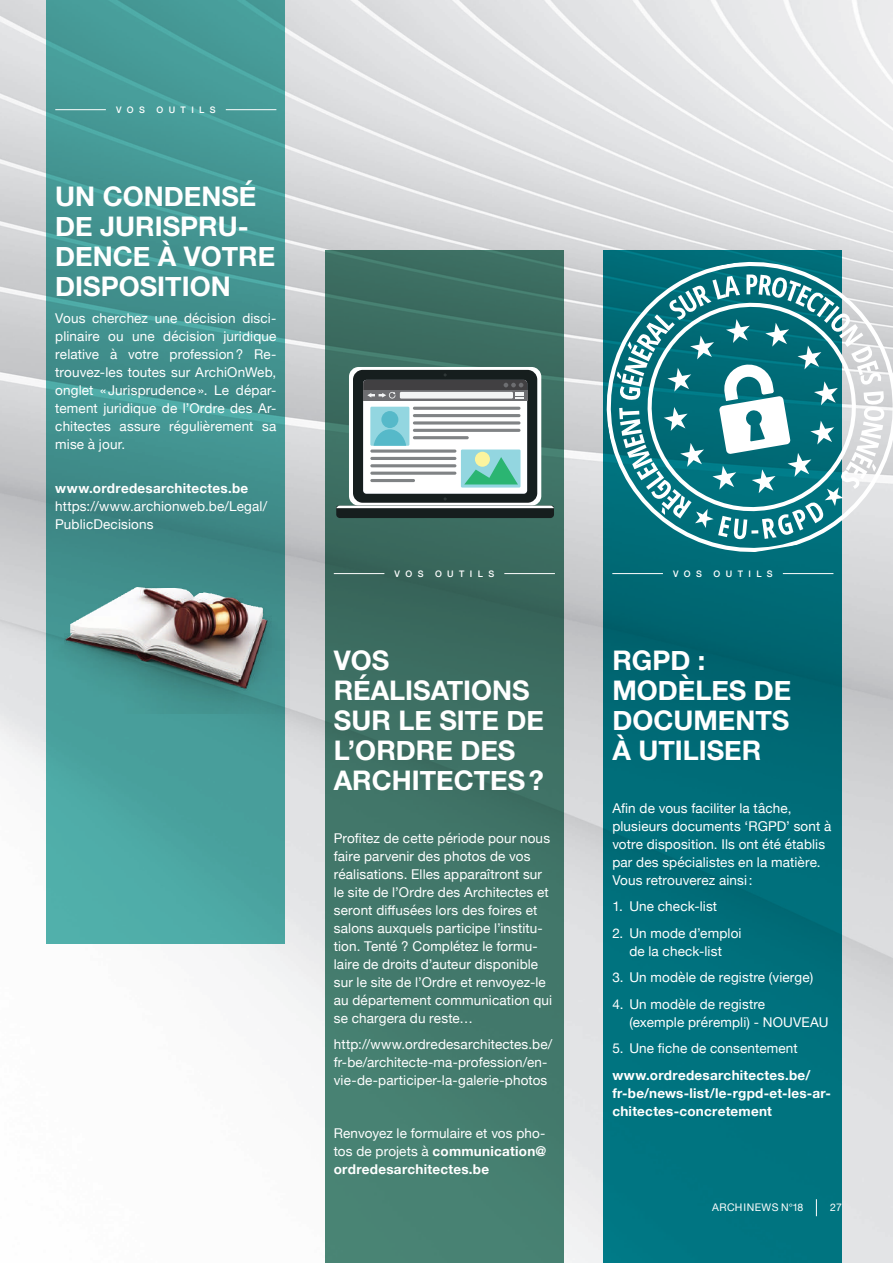
<style>
.page{position:relative;width:893px;height:1263px;background:#fff}
.page>*{position:absolute;margin:0;border:0;box-sizing:border-box;transform-origin:0 0}
.t1{font:700 27px/30px "Helvetica Neue";color:#fff}
.t2{font:13.5px/18px "Helvetica Neue";letter-spacing:.01em;color:#fff}
.t3{font:700 13.5px/18px "Helvetica Neue";letter-spacing:.02em;color:#fff}
.t4{font:10.5px "Helvetica Neue";letter-spacing:.04em;color:#fff}
.t5{font:500 9px "Helvetica Neue";letter-spacing:.6em;color:#fff}
.s1{font-weight:700}
</style>
<div class="page">
<img style="left:0;top:0;width:893px;height:1263px">
<div style="left:604px;top:250px;width:238px;height:1013px;background:#006f7b"></div>
<div style="left:325px;top:250px;width:238px;height:1013px;background:linear-gradient(to bottom,#3a695e,#467f71)"></div>
<svg style="left:47px;top:0;width:238px;height:943px;background:#459996"></svg>
<hr style="left:334px;top:573px;width:50px;height:1px;background:#fff">
<hr style="left:504px;top:573px;width:51px;height:1px;background:#fff">
<hr style="left:55px;top:109px;width:51px;height:1px;background:#fff">
<hr style="left:226px;top:109px;width:50px;height:1px;background:#fff">
<hr style="left:612px;top:573px;width:51px;height:1px;background:#fff">
<hr style="left:783px;top:573px;width:50px;height:1px;background:#fff">
<svg style="left:600px;top:255px;width:293px;height:304px"></svg>
<img style="left:47px;top:552px;width:243px;height:162px">
<img style="left:66px;top:587px;width:201px;height:101px">
<svg style="left:816px;top:1199px;width:1px;height:17px"></svg>
<svg style="left:349px;top:367px;width:192px;height:139px"></svg>
<div style="left:353px;top:370px;width:184px;height:133px;background:#161e1e;border-radius:10px"></div>
<svg style="left:336px;top:506px;width:218px;height:12px"></svg>
<div style="left:363px;top:380px;width:164px;height:114px;background:#fff;border-radius:3px"></div>
<div style="left:363px;top:390px;width:164px;height:10px;background:#6d6e71"></div>
<svg style="left:363px;top:373px;width:164px;height:26px"></svg>
<hr style="left:413px;top:407px;width:107px;height:3px;background:#808385;border-radius:2px">
<hr style="left:413px;top:414px;width:107px;height:3px;background:#808385;border-radius:2px">
<hr style="left:413px;top:421px;width:107px;height:3px;background:#808385;border-radius:2px">
<hr style="left:413px;top:429px;width:107px;height:3px;background:#808385;border-radius:2px">
<hr style="left:413px;top:436px;width:56px;height:3px;background:#808385;border-radius:2px">
<svg style="left:370px;top:449px;width:86px;height:4px"></svg>
<hr style="left:370px;top:457px;width:86px;height:3px;background:#808385;border-radius:2px">
<hr style="left:370px;top:464px;width:86px;height:3px;background:#808385;border-radius:2px">
<hr style="left:370px;top:472px;width:86px;height:3px;background:#808385;border-radius:2px">
<hr style="left:370px;top:479px;width:45px;height:3px;background:#808385;border-radius:2px">
<div style="left:370px;top:407px;width:39px;height:39px;background:#93d6e0"></div>
<svg style="left:374px;top:429px;width:32px;height:17px"></svg>
<div style="left:381px;top:411px;width:17px;height:17px;background:#56b9c9;border-radius:50%"></div>
<div style="left:461px;top:449px;width:59px;height:39px;background:#93d6e0"></div>
<svg style="left:465px;top:457px;width:53px;height:27px"></svg>
<div style="left:475px;top:452px;width:15px;height:15px;background:#fbf49e;border-radius:50%"></div>
<p class="t5" style="left:116px;top:103px;width:30px">VOS</p>
<p class="t5" style="left:156px;top:103px;width:61px">OUTILS</p>
<h1 class="t1" style="left:55px;top:182px;width:68px">Un condens</h1>
<h1 class="t1" style="left:239px;top:182px;width:19px">é</h1>
<h1 class="t1" style="left:55px;top:212px;width:97px">de jurispr</h1>
<h1 class="t1" style="left:218px;top:212px;width:32px">u-</h1>
<h1 class="t1" style="left:55px;top:242px;width:20px">dence</h1>
<h1 class="t1" style="left:158px;top:242px;width:99px">à votre</h1>
<h1 class="t1" style="left:55px;top:272px;width:17px">disposi</h1>
<h1 class="t1" style="left:165px;top:272px;width:33px">tion</h1>
<p class="t2" style="left:55px;top:310px;width:223px;text-align:justify">Vous cherchez une décision disci&shy;plinaire ou une décision juridique relative à votre profession? Re&shy;trouvez-les toutes sur ArchiOnWeb, onglet «Jurisprudence». Le dépar&shy;tement juridique de l’Ordre des Ar&shy;chitectes assure régulièrement sa mise à jour.</p>
<p class="t3" style="left:55px;top:480px;width:194px">www.ordredesarchitectes.be</p>
<p class="t2" style="left:55px;top:498px;width:214px">https://www.archionweb.be/Legal/<br>PublicDecisions</p>
<p class="t5" style="left:395px;top:566px;width:30px">VOS</p>
<p class="t5" style="left:435px;top:566px;width:61px">OUTILS</p>
<h1 class="t1" style="left:334px;top:646px;width:54px">Vos<br>r éalisa</h1>
<h1 class="t1" style="left:334px;top:676px;width:191px;text-indent:113px">tions sur le sitede l’Ordre</h1>
<h1 class="t1" style="left:460px;top:736px;width:19px">des</h1>
<h1 class="t1" style="left:334px;top:766px;width:36px">Archi</h1>
<h1 class="t1" style="left:420px;top:766px;width:125px">tectes ?</h1>
<p class="t2" style="left:334px;top:830px;width:220px">Profitez de cette période pour nous faire parvenir des photos de vos réalisations. Elles apparaîtront sur le site de l’Ordre des Architectes et seront diffusées lors des foires et salons auxquels participe l’institu&shy;tion. Tenté ? Complétez le formu&shy;laire de droits d’auteur disponible sur le site de l’Ordre et renvoyez-le au département communication qui se chargera du reste…</p>
<p class="t2" style="left:334px;top:1036px;width:220px">http://www.ordredesarchitectes.be/ fr-be/architecte-ma-profession/en&shy;vie-de-participer-la-galerie-photos</p>
<p class="t2" style="left:334px;top:1125px;width:214px;text-align:justify">Renvoyez le formulaire et vos pho&shy;tos de projets à <span class="s1">communication@ ordredesarchitectes.be</span></p>
<p class="t5" style="left:673px;top:566px;width:30px">VOS</p>
<p class="t5" style="left:713px;top:566px;width:61px">OUTILS</p>
<h1 class="t1" style="left:612px;top:646px;width:95px">RGPD : modèles</h1>
<h1 class="t1" style="left:754px;top:676px;width:19px">de</h1>
<h1 class="t1" style="left:612px;top:706px;width:176px;text-indent:61px">uments à utiliser</h1>
<h1 class="t1" style="left:612px;top:706px;width:21px">doc</h1>
<p class="t2" style="left:612px;top:800px;width:220px">Afin de vous faciliter la tâche, plusieurs documents ‘RGPD’ sont à votre disposition. I ls ont été établis par des spécialistes en la matière.<br>Vous retrouverez ainsi:</p>
<p class="t2" style="left:612px;top:898px;width:106px">1. Une check-list</p>
<p class="t2" style="left:612px;top:925px;width:131px;text-align:center">2. Un mode d’emploi de la check-list</p>
<p class="t2" style="left:612px;top:969px;width:202px">3. Un modèle de registre (vierge)</p>
<p class="t2" style="left:629px;top:996px;width:201px;text-indent:-17px">4. Un modèle de registre<br>(exemple prérempli) - NOUVEAU</p>
<p class="t2" style="left:612px;top:1040px;width:187px">5. Une fiche de consentement</p>
<p class="t3" style="left:612px;top:1066px;width:220px">www.ordredesarchitectes.be/ fr-be/news-list/le-rgpd-et-les-ar&shy;chitectes-concretement</p>
<p class="t4" style="left:712px;top:1199px;width:93px">Archinews N°18</p>
<p class="t4" style="left:830px;top:1199px;width:13px">27</p>
</div>
